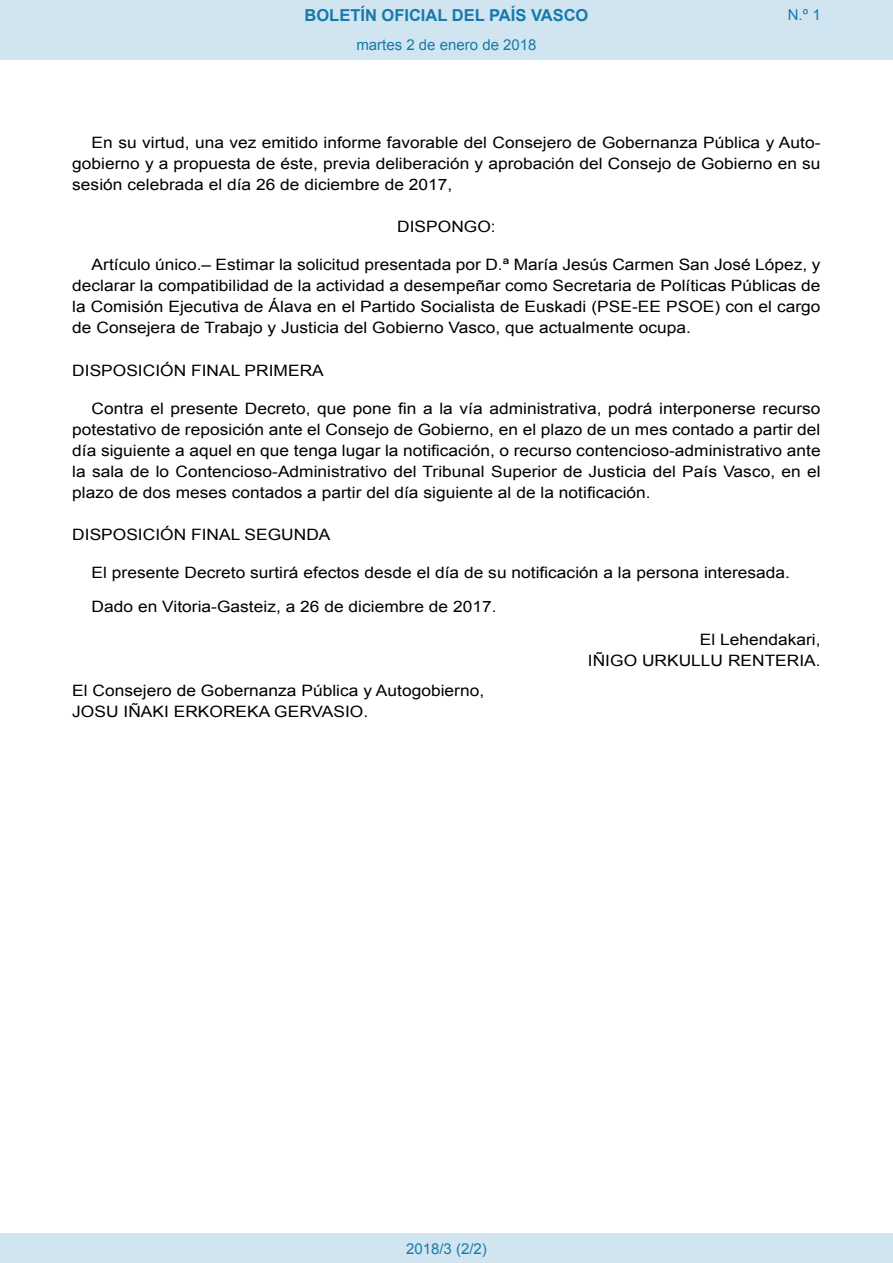
<style>
.page{position:relative;width:893px;height:1263px;background:#fff}
.page>*{position:absolute;margin:0;border:0;box-sizing:border-box;transform-origin:0 0}
.t1{font:700 16.5px "Arial";color:#1879ad}
.BOPVDetalle{font:15.6px/21px "Arial";color:#000;text-align:justify;scale:1.11 1}
.BOPVDisposicion{font:15.6px "Arial";color:#000;scale:1.11 1}
.BOPVFirmaPuesto{font:15.6px "Arial";color:#000;scale:1.11 1}
.BOPVFirmaLugFec{font:15.6px "Arial";color:#000;scale:1.11 1}
.BOPVFirmaNombre{font:15.6px "Arial";color:#000;scale:1.11 1}
.BOPVNombreLehen2{font:15.6px "Arial";color:#000;scale:1.11 1}
.BOPVPuestoLehen2{font:15.6px "Arial";color:#000;scale:1.11 1}
.BOPVClave{font:15.6px "Arial";color:#000;scale:1.11 1}
.Paginacion_Centro{font:15px "Arial";color:#1879ad}
</style>
<div class="page">
<div style="left:0;top:0;width:893px;height:60px;background:#d0e5f0"></div>
<div style="left:0;top:1233px;width:893px;height:30px;background:#d0e5f0"></div>
<p class="t1" style="left:305px;top:4px;width:285px">BOLETÍN OFICIAL DEL PAÍS VASCO</p>
<p class="Paginacion_Centro" style="left:356px;top:35px;width:182px">martes 2 de enero de 2018</p>
<p class="Paginacion_Centro" style="left:788px;top:5px;width:34px">N.º 1</p>
<p class="BOPVDetalle" style="left:72px;top:132px;width:676px;text-indent:19px">En su virtud, una vez emitido informe favorable del Consejero de Gobernanza Pública y Auto&shy;gobierno y a propuesta de éste, previa deliberación y aprobación del Consejo de Gobierno en su sesión celebrada el día 26 de diciembre de 2017,</p>
<p class="BOPVClave" style="left:397px;top:217px;width:90px">DISPONGO:</p>
<p class="BOPVDetalle" style="left:72px;top:255px;width:676px;text-indent:19px">Artículo único.– Estimar la solicitud presentada por D.ª María Jesús Carmen San José López, y declarar la compatibilidad de la actividad a desempeñar como Secretaria de Políticas Públicas de la Comisión Ejecutiva de Álava en el Partido Socialista de Euskadi (PSE-EE PSOE) con el cargo de Consejera de Trabajo y Justicia del Gobierno Vasco, que actualmente ocupa.</p>
<p class="BOPVDisposicion" style="left:72px;top:360px;width:228px">DISPOSICIÓN FINAL PRIMERA</p>
<p class="BOPVDetalle" style="left:72px;top:398px;width:676px;text-indent:19px">Contra el presente Decreto, que pone fin a la vía administrativa, podrá interponerse recurso potestativo de reposición ante el Consejo de Gobierno, en el plazo de un mes contado a partir del día siguiente a aquel en que tenga lugar la notificación, o recurso contencioso-administrativo ante la sala de lo Contencioso-Administrativo del Tribunal Superior de Justicia del País Vasco, en el plazo de dos meses contados a partir del día siguiente al de la notificación.</p>
<p class="BOPVDisposicion" style="left:72px;top:524px;width:234px">DISPOSICIÓN FINAL SEGUNDA</p>
<p class="BOPVDetalle" style="left:92px;top:562px;width:631px">El presente Decreto surtirá efectos desde el día de su notificación a la persona interesada.</p>
<p class="BOPVFirmaLugFec" style="left:92px;top:596px;width:366px">Dado en Vitoria-Gasteiz, a 26 de diciembre de 2017.</p>
<p class="BOPVPuestoLehen2" style="left:700px;top:630px;width:110px">El Lehendakari,</p>
<p class="BOPVNombreLehen2" style="left:588px;top:651px;width:211px">IÑIGO URKULLU RENTERIA.</p>
<p class="BOPVFirmaPuesto" style="left:72px;top:680px;width:373px">El Consejero de Gobernanza Pública y Autogobierno,</p>
<p class="BOPVFirmaNombre" style="left:72px;top:701px;width:268px">JOSU IÑAKI ERKOREKA GERVASIO.</p>
<p class="Paginacion_Centro" style="left:406px;top:1238px;width:82px">2018/3 (2/2)</p>
</div>
